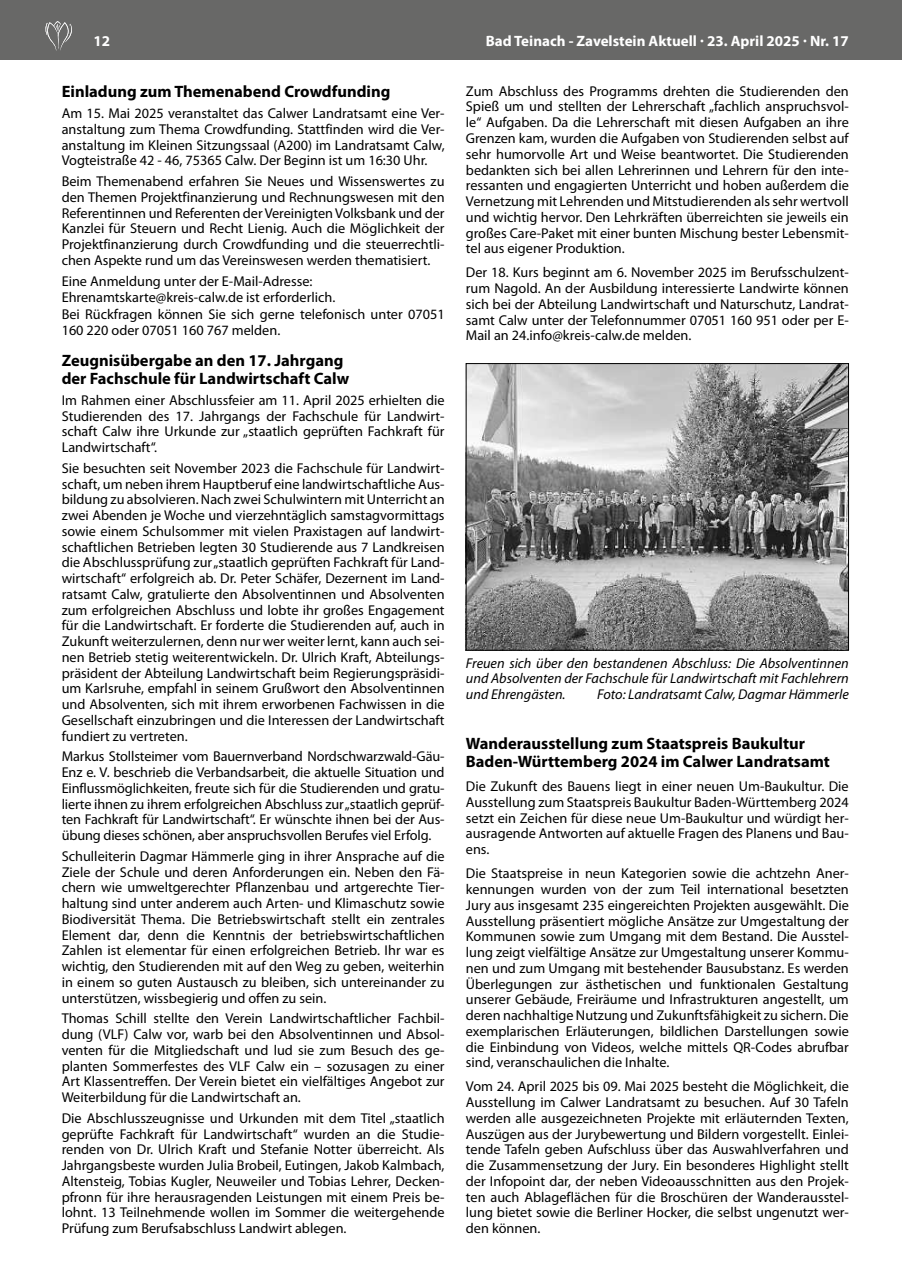
<style>
.page{position:relative;width:902px;height:1280px;background:#fff}
.page>*{position:absolute;margin:0;border:0;box-sizing:border-box;transform-origin:0 0}
.t1{font:700 16.5px/18px "Myriad Pro";color:#000}
.t2{font:700 15px "Myriad Pro";color:#fff}
.t3{font:14.25px/15.8px "Myriad Pro";color:#000;text-align:justify}
.t4{font:italic 14.25px/15.8px "Myriad Pro";color:#000;text-align:justify}
</style>
<div class="page">
<div style="left:0;top:0;width:901px;height:60px;background:#686867"></div>
<svg style="left:45px;top:21px;width:27px;height:30px"></svg>
<img style="left:468px;top:365px;width:378px;height:283px">
<div style="left:466px;top:363px;width:382px;height:287px;border:1px solid #000"></div>
<p class="t2" style="left:94px;top:31px;width:18px">12</p>
<p class="t2" style="left:486px;top:31px;width:364px">Bad Teinach - Zavelstein Aktuell · 23. April 2025 · Nr. 17</p>
<p class="t1" style="left:62px;top:82px;width:330px">Einladung zum Themenabend Crowdfunding</p>
<p class="t3" style="left:62px;top:105px;width:384px">Am 15. Mai 2025 veranstaltet das Calwer Landratsamt eine Ver&shy;anstaltung zum Thema Crowdfunding. Stattfinden wird die Ver&shy;anstaltung im Kleinen Sitzungssaal (A200) im Landratsamt Calw, Vogteistraße 42 - 46, 75365 Calw. Der Beginn ist um 16:30 Uhr.</p>
<p class="t3" style="left:62px;top:173px;width:384px">Beim Themenabend erfahren Sie Neues und Wissenswertes zu den Themen Projektfinanzierung und Rechnungswesen mit den Referentinnen und Referenten der Vereinigten Volksbank und der Kanzlei für Steuern und Recht Lienig. Auch die Möglichkeit der Projektfinanzierung durch Crowdfunding und die steuerrechtli&shy;chen Aspekte rund um das Vereinswesen werden thematisiert.</p>
<p class="t3" style="left:62px;top:273px;width:384px;line-height:16.2px;text-align:left">Eine Anmeldung unter der E-Mail-Adresse:<br>Ehrenamtskarte@kreis-calw.de ist erforderlich.<br>Bei Rückfragen können Sie sich gerne telefonisch unter 07051<br>160 220 oder 07051 160 767 melden.</p>
<p class="t1" style="left:62px;top:351px;width:289px">Zeugnisübergabe an den 17. Jahrgang der Fachschule für Landwirtschaft Calw</p>
<p class="t3" style="left:62px;top:392px;width:384px">Im Rahmen einer Abschlussfeier am 11. April 2025 erhielten die Studierenden des 17. Jahrgangs der Fachschule für Landwirt&shy;schaft Calw ihre Urkunde zur „staatlich geprüften Fachkraft für Landwirtschaft“.</p>
<p class="t3" style="left:62px;top:460px;width:384px">Sie besuchten seit November 2023 die Fachschule für Landwirt&shy;schaft, um neben ihrem Hauptberuf eine landwirtschaftliche Aus&shy;bildung zu absolvieren. Nach zwei Schulwintern mit Unterricht an zwei Abenden je Woche und vierzehntäglich samstagvormittags sowie einem Schulsommer mit vielen Praxistagen auf landwirt&shy;schaftlichen Betrieben legten 30 Studierende aus 7 Landkreisen die Abschlussprüfung zur „staatlich geprüften Fachkraft für Land&shy;wirtschaft“ erfolgreich ab. Dr. Peter Schäfer, Dezernent im Land&shy;ratsamt Calw, gratulierte den Absolventinnen und Absolventen zum erfolgreichen Abschluss und lobte ihr großes Engagement für die Landwirtschaft. Er forderte die Studierenden auf, auch in Zukunft weiterzulernen, denn nur wer weiter lernt, kann auch sei&shy;nen Betrieb stetig weiterentwickeln. Dr. Ulrich Kraft, Abteilungs&shy;präsident der Abteilung Landwirtschaft beim Regierungspräsidi&shy;um Karlsruhe, empfahl in seinem Grußwort den Absolventinnen und Absolventen, sich mit ihrem erworbenen Fachwissen in die Gesellschaft einzubringen und die Interessen der Landwirtschaft fundiert zu vertreten.</p>
<p class="t3" style="left:62px;top:748px;width:384px">Markus Stollsteimer vom Bauernverband Nordschwarzwald-Gäu-Enz e. V. beschrieb die Verbandsarbeit, die aktuelle Situation und Einflussmöglichkeiten, freute sich für die Studierenden und gratu&shy;lierte ihnen zu ihrem erfolgreichen Abschluss zur „staatlich geprüf&shy;ten Fachkraft für Landwirtschaft“. Er wünschte ihnen bei der Aus&shy;übung dieses schönen, aber anspruchsvollen Berufes viel Erfolg.</p>
<p class="t3" style="left:62px;top:848px;width:384px">Schulleiterin Dagmar Hämmerle ging in ihrer Ansprache auf die Ziele der Schule und deren Anforderungen ein. Neben den Fä&shy;chern wie umweltgerechter Pflanzenbau und artgerechte Tier&shy;haltung sind unter anderem auch Arten- und Klimaschutz sowie Biodiversität Thema. Die Betriebswirtschaft stellt ein zentrales Element dar, denn die Kenntnis der betriebswirtschaftlichen Zahlen ist elementar für einen erfolgreichen Betrieb. Ihr war es wichtig, den Studierenden mit auf den Weg zu geben, weiterhin in einem so guten Austausch zu bleiben, sich untereinander zu unterstützen, wissbegierig und offen zu sein.</p>
<p class="t3" style="left:62px;top:1010px;width:384px">Thomas Schill stellte den Verein Landwirtschaftlicher Fachbil&shy;dung (VLF) Calw vor, warb bei den Absolventinnen und Absol&shy;venten für die Mitgliedschaft und lud sie zum Besuch des ge&shy;planten Sommerfestes des VLF Calw ein – sozusagen zu einer Art Klassentreffen. Der Verein bietet ein vielfältiges Angebot zur Weiterbildung für die Landwirtschaft an.</p>
<p class="t3" style="left:62px;top:1110px;width:384px">Die Abschlusszeugnisse und Urkunden mit dem Titel „staatlich geprüfte Fachkraft für Landwirtschaft“ wurden an die Studie&shy;renden von Dr. Ulrich Kraft und Stefanie Notter überreicht. Als Jahrgangsbeste wurden Julia Brobeil, Eutingen, Jakob Kalmbach, Altensteig, Tobias Kugler, Neuweiler und Tobias Lehrer, Decken&shy;pfronn für ihre herausragenden Leistungen mit einem Preis be&shy;lohnt. 13 Teilnehmende wollen im Sommer die weitergehende Prüfung zum Berufsabschluss Landwirt ablegen.</p>
<p class="t3" style="left:466px;top:83px;width:384px">Zum Abschluss des Programms drehten die Studierenden den Spieß um und stellten der Lehrerschaft „fachlich anspruchsvol&shy;le“ Aufgaben. Da die Lehrerschaft mit diesen Aufgaben an ihre Grenzen kam, wurden die Aufgaben von Studierenden selbst auf sehr humorvolle Art und Weise beantwortet. Die Studierenden bedankten sich bei allen Lehrerinnen und Lehrern für den inte&shy;ressanten und engagierten Unterricht und hoben außerdem die Vernetzung mit Lehrenden und Mitstudierenden als sehr wertvoll und wichtig hervor. Den Lehrkräften überreichten sie jeweils ein großes Care-Paket mit einer bunten Mischung bester Lebensmit&shy;tel aus eigener Produktion.</p>
<p class="t3" style="left:466px;top:265px;width:384px">Der 18. Kurs beginnt am 6. November 2025 im Berufsschulzent&shy;rum Nagold. An der Ausbildung interessierte Landwirte können sich bei der Abteilung Landwirtschaft und Naturschutz, Landrat&shy;samt Calw unter der Telefonnummer 07051 160 951 oder per E-Mail an 24.info@kreis-calw.de melden.</p>
<p class="t4" style="left:466px;top:655px;width:384px">Freuen sich über den bestandenen Abschluss: Die Absolventinnen und Absolventen der Fachschule für Landwirtschaft mit Fachlehrern und Ehrengästen.</p>
<p class="t4" style="left:597px;top:686px;width:253px">Foto: Landratsamt Calw, Dagmar Hämmerle</p>
<p class="t1" style="left:466px;top:734px;width:365px">Wanderausstellung zum Staatspreis Baukultur<br>Baden-Württemberg 2024 im Calwer Landratsamt</p>
<p class="t3" style="left:466px;top:778px;width:384px">Die Zukunft des Bauens liegt in einer neuen Um-Baukultur. Die Ausstellung zum Staatspreis Baukultur Baden-Württemberg 2024 setzt ein Zeichen für diese neue Um-Baukultur und würdigt her&shy;ausragende Antworten auf aktuelle Fragen des Planens und Bau&shy;ens.</p>
<p class="t3" style="left:466px;top:865px;width:384px">Die Staatspreise in neun Kategorien sowie die achtzehn Aner&shy;kennungen wurden von der zum Teil international besetzten Jury aus insgesamt 235 eingereichten Projekten ausgewählt. Die Ausstellung präsentiert mögliche Ansätze zur Umgestaltung der Kommunen sowie zum Umgang mit dem Bestand. Die Ausstel&shy;lung zeigt vielfältige Ansätze zur Umgestaltung unserer Kommu&shy;nen und zum Umgang mit bestehender Bausubstanz. Es werden Überlegungen zur ästhetischen und funktionalen Gestaltung unserer Gebäude, Freiräume und Infrastrukturen angestellt, um deren nachhaltige Nutzung und Zukunftsfähigkeit zu sichern. Die exemplarischen Erläuterungen, bildlichen Darstellungen sowie die Einbindung von Videos, welche mittels QR-Codes abrufbar sind, veranschaulichen die Inhalte.</p>
<p class="t3" style="left:466px;top:1078px;width:384px">Vom 24. April 2025 bis 09. Mai 2025 besteht die Möglichkeit, die Ausstellung im Calwer Landratsamt zu besuchen. Auf 30 Tafeln werden alle ausgezeichneten Projekte mit erläuternden Texten, Auszügen aus der Jurybewertung und Bildern vorgestellt. Einlei&shy;tende Tafeln geben Aufschluss über das Auswahlverfahren und die Zusammensetzung der Jury. Ein besonderes Highlight stellt der Infopoint dar, der neben Videoausschnitten aus den Projek&shy;ten auch Ablageflächen für die Broschüren der Wanderausstel&shy;lung bietet sowie die Berliner Hocker, die selbst ungenutzt wer&shy;den können.</p>
</div>
